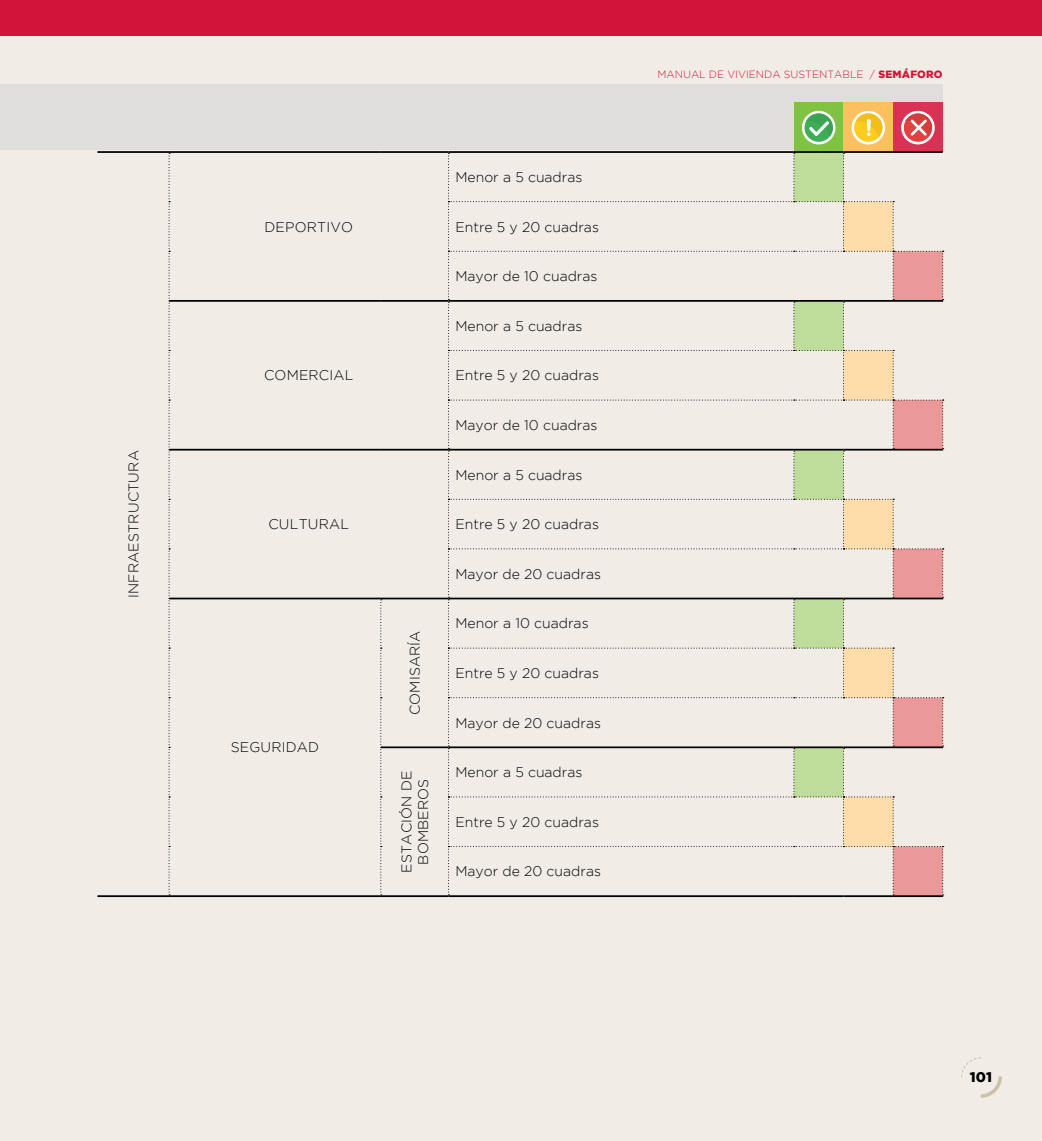
<style>
.page{position:relative;width:1042px;height:1141px;background:#f1ede6}
.page>*{position:absolute;margin:0;border:0;box-sizing:border-box;transform-origin:0 0}
.t1{font:300 14px/16.8px "Gotham";color:#000;text-align:center}
.t2{font:900 14px "Gotham";color:#000}
.t3{font:300 10.5px "Gotham";color:#d31439}
.s1{font-weight:900}
</style>
<div class="page">
<div style="left:0;top:0;width:1042px;height:35px;background:#d31439"></div>
<svg style="left:961px;top:1057px;width:41px;height:41px"></svg>
<div style="left:0;top:85px;width:942px;height:65px;background:#e0dedd"></div>
<div style="left:794px;top:102px;width:49px;height:50px;background:#80c342"></div>
<div style="left:843px;top:102px;width:50px;height:50px;background:#fdc060"></div>
<div style="left:893px;top:102px;width:50px;height:50px;background:#db3155"></div>
<hr style="left:169px;top:895px;width:212px;height:2px;background:#000">
<hr style="left:381px;top:895px;width:67px;height:2px;background:#000">
<hr style="left:97px;top:151px;width:72px;height:2px;background:#000">
<svg style="left:169px;top:153px;width:1px;height:742px"></svg>
<hr style="left:97px;top:895px;width:72px;height:2px;background:#000">
<hr style="left:448px;top:151px;width:346px;height:2px;background:#000">
<hr style="left:169px;top:151px;width:212px;height:2px;background:#000">
<hr style="left:381px;top:151px;width:67px;height:2px;background:#000">
<hr style="left:169px;top:300px;width:212px;height:2px;background:#000">
<hr style="left:381px;top:300px;width:67px;height:2px;background:#000">
<hr style="left:169px;top:449px;width:212px;height:2px;background:#000">
<hr style="left:381px;top:449px;width:67px;height:2px;background:#000">
<hr style="left:169px;top:598px;width:212px;height:1px;background:#000">
<hr style="left:381px;top:598px;width:67px;height:1px;background:#000">
<hr style="left:381px;top:746px;width:67px;height:2px;background:#000">
<hr style="left:794px;top:151px;width:49px;height:2px;background:#000">
<hr style="left:843px;top:151px;width:50px;height:2px;background:#000">
<hr style="left:893px;top:151px;width:50px;height:2px;background:#000">
<hr style="left:794px;top:895px;width:49px;height:2px;background:#000">
<hr style="left:843px;top:895px;width:50px;height:2px;background:#000">
<hr style="left:893px;top:895px;width:50px;height:2px;background:#000">
<hr style="left:448px;top:895px;width:346px;height:2px;background:#000">
<svg style="left:380px;top:599px;width:2px;height:296px"></svg>
<svg style="left:448px;top:152px;width:496px;height:744px"></svg>
<svg style="left:802px;top:111px;width:33px;height:33px"></svg>
<svg style="left:806px;top:113px;width:27px;height:24px"></svg>
<svg style="left:851px;top:111px;width:34px;height:33px"></svg>
<svg style="left:856px;top:113px;width:26px;height:24px"></svg>
<svg style="left:901px;top:111px;width:34px;height:33px"></svg>
<svg style="left:905px;top:113px;width:27px;height:24px"></svg>
<p class="t1" style="left:125px;top:598px;width:149px;rotate:-90deg">INFRAESTRUCTURA</p>
<p class="t1" style="left:264px;top:218px;width:90px">DEPORTIVO</p>
<p class="t1" style="left:264px;top:367px;width:91px">COMERCIAL</p>
<p class="t1" style="left:268px;top:516px;width:82px">CULTURAL</p>
<p class="t1" style="left:231px;top:739px;width:90px">SEGURIDAD</p>
<p class="t1" style="left:455px;top:168px;width:129px">Menor a 5 cuadras</p>
<p class="t1" style="left:455px;top:218px;width:145px">Entre 5 y 20 cuadras</p>
<p class="t1" style="left:455px;top:268px;width:144px">Mayor de 10 cuadras</p>
<p class="t1" style="left:455px;top:317px;width:129px">Menor a 5 cuadras</p>
<p class="t1" style="left:455px;top:367px;width:145px">Entre 5 y 20 cuadras</p>
<p class="t1" style="left:455px;top:416px;width:144px">Mayor de 10 cuadras</p>
<p class="t1" style="left:406px;top:715px;width:86px;rotate:-90deg">COMISARÍA</p>
<p class="t1" style="left:455px;top:466px;width:129px">Menor a 5 cuadras</p>
<p class="t1" style="left:455px;top:516px;width:145px">Entre 5 y 20 cuadras</p>
<p class="t1" style="left:455px;top:565px;width:147px">Mayor de 20 cuadras</p>
<p class="t1" style="left:455px;top:615px;width:135px">Menor a 10 cuadras</p>
<p class="t1" style="left:455px;top:664px;width:145px">Entre 5 y 20 cuadras</p>
<p class="t1" style="left:455px;top:714px;width:147px">Mayor de 20 cuadras</p>
<p class="t1" style="left:398px;top:873px;width:103px;rotate:-90deg">ESTACIÓN DE<br>BOMBEROS</p>
<p class="t1" style="left:455px;top:764px;width:129px">Menor a 5 cuadras</p>
<p class="t1" style="left:455px;top:813px;width:145px">Entre 5 y 20 cuadras</p>
<p class="t1" style="left:455px;top:863px;width:147px">Mayor de 20 cuadras</p>
<p class="t3" style="left:657px;top:69px;width:287px">MANUAL DE VIVIENDA SUSTENTABLE / <span class="s1">SEMÁFORO</span></p>
<p class="t2" style="left:970px;top:1069px;width:24px">101</p>
</div>
